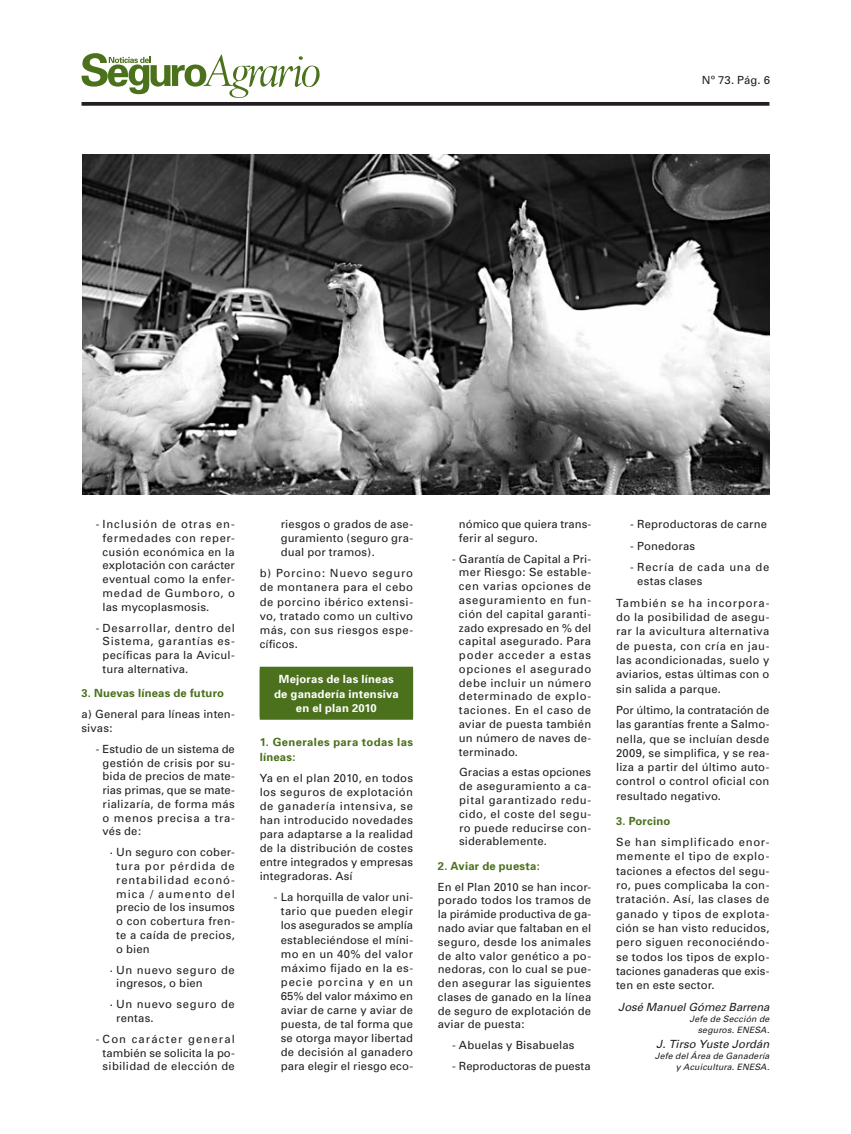
<style>
.page{position:relative;width:851px;height:1134px;background:#fff}
.page>*{position:absolute;margin:0;border:0;box-sizing:border-box;transform-origin:0 0}
.t1{font:11.25px/13.8px "Univers";letter-spacing:.015em;color:#231f20;text-align:justify}
.t2{font:700 11.25px/14px "Univers";letter-spacing:.02em;color:#4b711c}
.t3{font:700 11.25px/14px "Univers";letter-spacing:.02em;color:#fff;text-align:center}
.t4{font:italic 11.25px "Univers";letter-spacing:-.005em;color:#231f20}
.t5{font:11.25px/13.8px "Univers";letter-spacing:.045em;color:#231f20}
.t6{font:11.25px/14.2px "Univers";letter-spacing:.06em;color:#231f20}
.t7{font:11.25px/13.8px "Univers";letter-spacing:.05em;color:#231f20}
.t8{font:11.25px "Univers";letter-spacing:-.005em;color:#231f20}
.t9{font:italic 8.75px/11.4px "Univers";letter-spacing:.015em;color:#231f20;text-align:right}
</style>
<div class="page">
<svg style="left:81px;top:102px;width:688px;height:4px;background:#312d2e"></svg>
<svg style="left:81px;top:53px;width:239px;height:45px"></svg>
<div style="left:260px;top:667px;width:153px;height:50px;background:#4b711c"></div>
<div style="left:260px;top:670px;width:153px;height:50px;background:#4b711c"></div>
<img style="left:82px;top:154px;width:687px;height:341px">
<p class="t1" style="left:701px;top:73px;width:70px">Nº 73. Pág. 6</p>
<p class="t1" style="left:103px;top:517px;width:134px;text-indent:-7px">- Inclusión de otras en&shy;fermedades con reper&shy;cusión económica en la explotación con carácter eventual como la enfer&shy;medad de Gumboro, o las mycoplasmosis.</p>
<p class="t1" style="left:103px;top:621px;width:134px;text-indent:-7px">- Desarrollar, dentro del Sistema, garantías es&shy;pecíficas para la Avicul&shy;tura alternativa.</p>
<p class="t2" style="left:81px;top:686px;width:144px">3. Nuevas líneas de futuro</p>
<p class="t1" style="left:81px;top:707px;width:155px">a) General para líneas inten&shy;sivas:</p>
<p class="t1" style="left:103px;top:742px;width:134px;text-indent:-7px">- Estudio de un sistema de gestión de crisis por su&shy;bida de precios de mate&shy;rias primas, que se mate&shy;rializaría, de forma más o menos precisa a tra&shy;vés de:</p>
<p class="t1" style="left:116px;top:845px;width:120px;text-indent:-6px">· Un seguro con cober&shy;tura por pérdida de rentabilidad econó&shy;mica / aumento del precio de los insumos o con cobertura fren&shy;te a caída de precios, o bien</p>
<p class="t5" style="left:116px;top:963px;width:120px;text-indent:-6px">· Un nuevo seguro de ingresos, o bien</p>
<p class="t7" style="left:116px;top:997px;width:120px;text-indent:-6px">· Un nuevo seguro de rentas.</p>
<p class="t1" style="left:103px;top:1032px;width:134px;text-indent:-7px">- Con carácter general también se solicita la po&shy;sibilidad de elección de</p>
<p class="t1" style="left:281px;top:517px;width:134px">riesgos o grados de ase&shy;guramiento (seguro gra&shy;dual por tramos).</p>
<p class="t1" style="left:260px;top:566px;width:155px">b) Porcino: Nuevo seguro de montanera para el cebo de porcino ibérico extensi&shy;vo, tratado como un cultivo más, con sus riesgos espe&shy;cíficos.</p>
<p class="t3" style="left:274px;top:672px;width:126px">Mejoras de las líneas de ganadería intensiva en el plan 2010</p>
<p class="t2" style="left:260px;top:735px;width:155px">1. Generales para todas las líneas:</p>
<p class="t1" style="left:260px;top:771px;width:155px">Ya en el plan 2010, en todos los seguros de explotación de ganadería intensiva, se han introducido novedades para adaptarse a la realidad de la distribución de costes entre integrados y empresas integradoras. Así</p>
<p class="t1" style="left:281px;top:890px;width:134px;text-indent:-7px">- La horquilla de valor uni&shy;tario que pueden elegir los asegurados se amplía estableciéndose el míni&shy;mo en un 40% del valor máximo fijado en la es&shy;pecie porcina y en un 65% del valor máximo en aviar de carne y aviar de puesta, de tal forma que se otorga mayor libertad de decisión al ganadero para elegir el riesgo eco-</p>
<p class="t1" style="left:459px;top:517px;width:134px">nómico que quiera trans&shy;ferir al seguro.</p>
<p class="t1" style="left:459px;top:552px;width:134px;text-indent:-7px">- Garantía de Capital a Pri&shy;mer Riesgo: Se estable&shy;cen varias opciones de aseguramiento en fun&shy;ción del capital garanti&shy;zado expresado en % del capital asegurado. Para poder acceder a estas opciones el asegurado debe incluir un número determinado de explo&shy;taciones. En el caso de aviar de puesta también un número de naves de&shy;terminado.</p>
<p class="t1" style="left:459px;top:766px;width:134px">Gracias a estas opciones de aseguramiento a ca&shy;pital garantizado redu&shy;cido, el coste del segu&shy;ro puede reducirse con&shy;siderablemente.</p>
<p class="t2" style="left:438px;top:859px;width:104px">2. Aviar de puesta:</p>
<p class="t1" style="left:438px;top:880px;width:155px">En el Plan 2010 se han incor&shy;porado todos los tramos de la pirámide productiva de ga&shy;nado aviar que faltaban en el seguro, desde los animales de alto valor genético a po&shy;nedoras, con lo cual se pue&shy;den asegurar las siguientes clases de ganado en la línea de seguro de explotación de aviar de puesta:</p>
<p class="t1" style="left:452px;top:1038px;width:124px">- Abuelas y Bisabuelas</p>
<p class="t8" style="left:452px;top:1060px;width:140px">- Reproductoras de puesta</p>
<p class="t1" style="left:630px;top:517px;width:138px">- Reproductoras de carne</p>
<p class="t1" style="left:630px;top:539px;width:66px">- Ponedoras</p>
<p class="t6" style="left:637px;top:560px;width:134px;text-indent:-7px">- Recría de cada una de estas clases</p>
<p class="t1" style="left:616px;top:596px;width:155px;line-height:14.2px">También se ha incorpora&shy;do la posibilidad de asegu&shy;rar la avicultura alternativa de puesta, con cría en jau&shy;las acondicionadas, suelo y aviarios, estas últimas con o sin salida a parque.</p>
<p class="t1" style="left:616px;top:703px;width:155px;line-height:14.2px">Por último, la contratación de las garantías frente a Salmo&shy;nella, que se incluían desde 2009, se simplifica, y se rea&shy;liza a partir del último auto&shy;control o control oficial con resultado negativo.</p>
<p class="t2" style="left:616px;top:814px;width:56px">3. Porcino</p>
<p class="t1" style="left:616px;top:835px;width:155px;line-height:14.2px">Se han simplificado enor&shy;memente el tipo de explo&shy;taciones a efectos del segu&shy;ro, pues complicaba la con&shy;tratación. Así, las clases de ganado y tipos de explota&shy;ción se han visto reducidos, pero siguen reconociéndo&shy;se todos los tipos de explo&shy;taciones ganaderas que exis&shy;ten en este sector.</p>
<p class="t4" style="left:618px;top:1000px;width:153px">José Manuel Gómez Barrena</p>
<p class="t9" style="left:689px;top:1013px;width:81px">Jefe de Sección de seguros. ENESA.</p>
<p class="t4" style="left:656px;top:1037px;width:115px">J. Tirso Yuste Jordán</p>
<p class="t9" style="left:654px;top:1050px;width:116px">Jefe del Área de Ganadería y Acuicultura. ENESA.</p>
</div>
